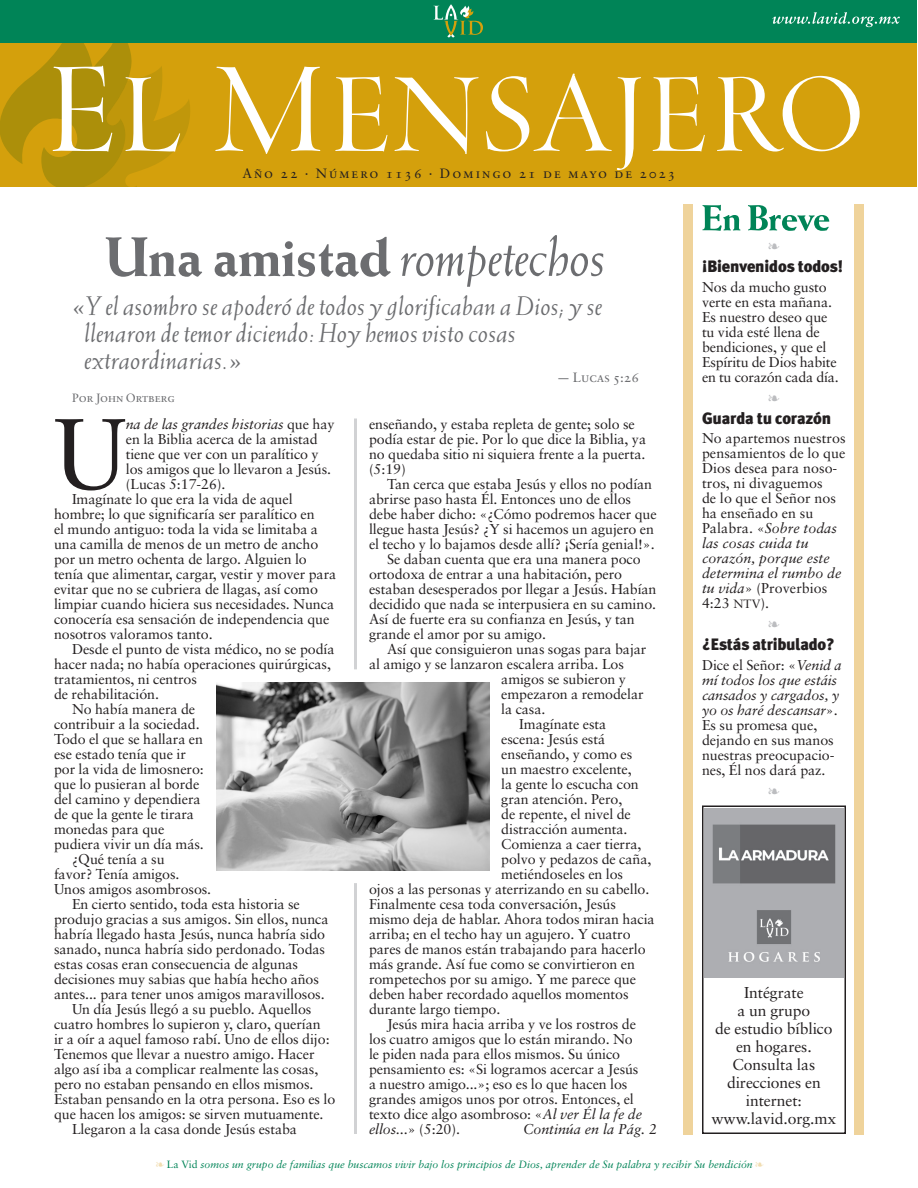
<style>
.page{position:relative;width:918px;height:1188px;background:#fff}
.page>*{position:absolute;margin:0;border:0;box-sizing:border-box;transform-origin:0 0}
.t1{font:100.2px "Sabon";color:#231f20}
.t2{font:italic 55.5px "Weiss";letter-spacing:-.02em;color:#6c6d70}
.t3{font:italic 27px/27px "Weiss";color:#6c6d70}
.t4{font:900 16.5px "Meta Plus";letter-spacing:-.01em;color:#231f20}
.t5{font:15.75px/18px "Sabon";letter-spacing:-.005em;color:#231f20;text-align:center}
.t6{font:14.25px/15px "Sabon";letter-spacing:-.005em;color:#231f20}
.t7{font:italic 14.25px "Sabon";color:#231f20}
.t8{font:13.5px "Sabon Roman SC";letter-spacing:.145em;color:#231f20}
.t9{font:13.5px "Sabon Roman SC";color:#6c6d70}
.t10{font:12px "Sabon Roman SC";color:#6c6d70}
.t11{font:italic 10.5px "Sabon";color:#008457}
.s1{font-weight:800;font-style:normal}
.s2{font-style:italic}
.s3{font-size:12px}
.s4{color:#f1ddb1}
.s5{font-style:normal}
</style>
<div class="page">
<div style="left:0;top:42px;width:917px;height:145px;background:#d4a00c"></div>
<div style="left:0;top:0;width:917px;height:42px;background:#008457"></div>
<svg style="left:433px;top:4px;width:50px;height:34px"></svg>
<svg style="left:772px;top:12px;width:128px;height:15px"></svg>
<div style="left:855px;top:205px;width:9px;height:930px;background:#efd39b"></div>
<div style="left:684px;top:205px;width:9px;height:930px;background:#efd39b"></div>
<svg style="left:702px;top:205px;width:38px;height:26px"></svg>
<svg style="left:748px;top:205px;width:81px;height:26px"></svg>
<svg style="left:0;top:42px;width:190px;height:145px"></svg>
<svg style="left:215px;top:67px;width:106px;height:87px"></svg>
<svg style="left:335px;top:76px;width:53px;height:76px"></svg>
<svg style="left:394px;top:77px;width:85px;height:77px"></svg>
<svg style="left:486px;top:73px;width:155px;height:97px"></svg>
<svg style="left:652px;top:76px;width:53px;height:76px"></svg>
<svg style="left:717px;top:76px;width:143px;height:76px"></svg>
<img style="left:705px;top:809px;width:138px;height:169px">
<div style="left:702px;top:806px;width:144px;height:328px;border:2px solid #231f20"></div>
<img style="left:216px;top:682px;width:273px;height:189px">
<hr style="left:354px;top:883px;width:3px;height:251px;background:#d1d2d4">
<hr style="left:354px;top:418px;width:3px;height:251px;background:#d1d2d4">
<p class="t8" style="left:242px;top:166px;width:435px">Año 22 · Número 1136 · Domingo 21 de mayo de 2023</p>
<p class="t2" style="left:104px;top:225px;width:504px"><span class="s1">Una amistad</span> rompetechos</p>
<p class="t3" style="left:85px;top:292px;width:520px;text-indent:-13px">«Y el asombro se apoderó de todos y glorificaban a Dios; y se llenaron de temor diciendo: Hoy hemos visto cosas extraordinarias.»</p>
<p class="t9" style="left:557px;top:370px;width:84px">— Lucas 5:26</p>
<p class="t10" style="left:72px;top:391px;width:104px">Por John Ortberg</p>
<p class="t1" style="left:54px;top:394px;width:74px">U</p>
<p class="t6" style="left:126px;top:416px;width:210px"><span class="s2">na de las grandes historias</span> que hay en la Biblia acerca de la amistad tiene que ver con un paralítico y los amigos que lo llevaron a Jesús. (Lucas 5:17-26).</p>
<p class="t6" style="left:54px;top:491px;width:284px;text-indent:18px">Imagínate lo que era la vida de aquel hombre; lo que significaría ser paralítico en<br>el mundo antiguo: toda la vida se limitaba a una camilla de menos de un metro de ancho por un metro ochenta de largo. Alguien lo tenía que alimentar, cargar, vestir y mover para evitar que no se cubriera de llagas, así como limpiar cuando hiciera sus necesidades. Nunca conocería esa sensación de independencia que nosotros valoramos tanto.</p>
<p class="t6" style="left:54px;top:641px;width:282px;text-indent:18px">Desde el punto de vista médico, no se podía hacer nada; no había operaciones quirúrgicas, tratamientos, ni centros<br>de rehabilitación.</p>
<p class="t6" style="left:54px;top:701px;width:151px;text-indent:18px">No había manera de contribuir a la sociedad.<br>Todo el que se hallara en ese estado tenía que ir por la vida de limosnero: que lo pusieran al borde del camino y dependiera de que la gente le tirara monedas para que pudiera vivir un día más.</p>
<p class="t6" style="left:54px;top:851px;width:159px;text-indent:18px">¿Qué tenía a su<br>favor? Tenía amigos.<br>Unos amigos asombrosos.</p>
<p class="t6" style="left:54px;top:896px;width:276px;text-indent:18px">En cierto sentido, toda esta historia se produjo gracias a sus amigos. Sin ellos, nunca habría llegado hasta Jesús, nunca habría sido sanado, nunca habría sido perdonado. Todas estas cosas eran consecuencia de algunas decisiones muy sabias que había hecho años antes... para tener unos amigos maravillosos.</p>
<p class="t6" style="left:54px;top:1001px;width:283px;text-indent:18px">Un día Jesús llegó a su pueblo. Aquellos cuatro hombres lo supieron y, claro, querían<br>ir a oír a aquel famoso rabí. Uno de ellos dijo:<br>Tenemos que llevar a nuestro amigo. Hacer algo así iba a complicar realmente las cosas, pero no estaban pensando en ellos mismos.<br>Estaban pensando en la otra persona. Eso es lo que hacen los amigos: se sirven mutuamente.</p>
<p class="t6" style="left:72px;top:1121px;width:227px">Llegaron a la casa donde Jesús estaba</p>
<p class="t6" style="left:369px;top:416px;width:279px">enseñando, y estaba repleta de gente; solo se podía estar de pie. Por lo que dice la Biblia, ya no quedaba sitio ni siquiera frente a la puerta. (5:19)</p>
<p class="t6" style="left:369px;top:476px;width:289px;text-indent:18px">Tan cerca que estaba Jesús y ellos no podían abrirse paso hasta Él. Entonces uno de ellos debe haber dicho: «¿Cómo podremos hacer que llegue hasta Jesús? ¿Y si hacemos un agujero en el techo y lo bajamos desde allí? ¡Sería genial!».</p>
<p class="t6" style="left:369px;top:551px;width:289px;text-indent:18px">Se daban cuenta que era una manera poco ortodoxa de entrar a una habitación, pero estaban desesperados por llegar a Jesús. Habían decidido que nada se interpusiera en su camino.<br>Así de fuerte era su confianza en Jesús, y tan grande el amor por su amigo.</p>
<p class="t6" style="left:387px;top:641px;width:261px">Así que consiguieron unas sogas para bajar</p>
<p class="t6" style="left:369px;top:656px;width:257px">al amigo y se lanzaron escalera arriba. Los</p>
<p class="t6" style="left:501px;top:671px;width:126px">amigos se subieron y</p>
<p class="t6" style="left:501px;top:686px;width:144px">empezaron a remodelar</p>
<p class="t6" style="left:501px;top:701px;width:46px">la casa.</p>
<p class="t6" style="left:519px;top:716px;width:89px">Imagínate esta</p>
<p class="t6" style="left:501px;top:731px;width:105px">escena: Jesús está</p>
<p class="t6" style="left:501px;top:746px;width:133px">enseñando, y como es</p>
<p class="t6" style="left:501px;top:761px;width:132px">un maestro excelente,</p>
<p class="t6" style="left:501px;top:776px;width:139px">la gente lo escucha con</p>
<p class="t6" style="left:501px;top:791px;width:123px">gran atención. Pero,</p>
<p class="t6" style="left:501px;top:806px;width:131px">de repente, el nivel de</p>
<p class="t6" style="left:501px;top:821px;width:128px">distracción aumenta.</p>
<p class="t6" style="left:501px;top:836px;width:142px">Comienza a caer tierra,</p>
<p class="t6" style="left:501px;top:851px;width:152px">polvo y pedazos de caña,</p>
<p class="t6" style="left:501px;top:866px;width:123px">metiéndoseles en los</p>
<p class="t6" style="left:369px;top:881px;width:282px">ojos a las personas y aterrizando en su cabello.</p>
<p class="t6" style="left:369px;top:896px;width:248px">Finalmente cesa toda conversación, Jesús</p>
<p class="t6" style="left:369px;top:911px;width:287px">mismo deja de hablar. Ahora todos miran hacia</p>
<p class="t6" style="left:369px;top:926px;width:263px">arriba; en el techo hay un agujero. Y cuatro</p>
<p class="t6" style="left:369px;top:941px;width:278px">pares de manos están trabajando para hacerlo</p>
<p class="t6" style="left:369px;top:956px;width:268px">más grande. Así fue como se convirtieron en</p>
<p class="t6" style="left:369px;top:971px;width:269px">rompetechos por su amigo. Y me parece que</p>
<p class="t6" style="left:369px;top:986px;width:261px">deben haber recordado aquellos momentos</p>
<p class="t6" style="left:369px;top:1001px;width:133px">durante largo tiempo.</p>
<p class="t6" style="left:369px;top:1016px;width:275px;text-indent:18px">Jesús mira hacia arriba y ve los rostros de los cuatro amigos que lo están mirando. No le piden nada para ellos mismos. Su único pensamiento es: «Si logramos acercar a Jesús a nuestro amigo...»; eso es lo que hacen los grandes amigos unos por otros. Entonces, el texto dice algo asombroso: «<span class="s2">Al ver Él la fe de ellos...</span>» (5:20).</p>
<p class="t7" style="left:523px;top:1121px;width:135px">Continúa en la Pág. 2</p>
<p class="t4" style="left:702px;top:257px;width:143px">¡Bienvenidos todos!</p>
<p class="t6" style="left:702px;top:279px;width:138px">Nos da mucho gusto verte en esta mañana.<br>Es nuestro deseo que tu vida esté llena de bendiciones, y que el<br>Espíritu de Dios habite en tu corazón cada día.</p>
<p class="t4" style="left:702px;top:408px;width:131px">Guarda tu corazón</p>
<p class="t6" style="left:702px;top:430px;width:145px">No apartemos nuestros pensamientos de lo que<br>Dios desea para noso&shy;tros, ni divaguemos<br>de lo que el Señor nos ha enseñado en su<br>Palabra. «<span class="s2">Sobre todas las cosas cuida tu corazón, porque este determina el rumbo de tu vida</span>» (Proverbios<br>4:23 <span class="s3">NTV</span>).</p>
<p class="t4" style="left:702px;top:635px;width:134px">¿Estás atribulado?</p>
<p class="t6" style="left:702px;top:657px;width:141px">Dice el Señor: «<span class="s2">Venid a mí todos los que estáis cansados y cargados, y yo os haré descansar</span>».<br>Es su promesa que, dejando en sus manos nuestras preocupacio&shy;nes, Él nos dará paz.</p>
<p class="t5" style="left:715px;top:984px;width:119px">Intégrate<br>a un grupo<br>de estudio bíblico en hogares.</p>
<p class="t5" style="left:711px;top:1056px;width:126px">Consulta las direcciones en internet: www.lavid.org.mx</p>
<p class="t11" style="left:156px;top:1159px;width:609px"><span class="s4">❧</span> <span class="s5">La Vid</span> somos un grupo de familias que buscamos vivir bajo los principios de Dios, aprender de Su palabra y recibir Su bendición <span class="s4">❧</span></p>
</div>
